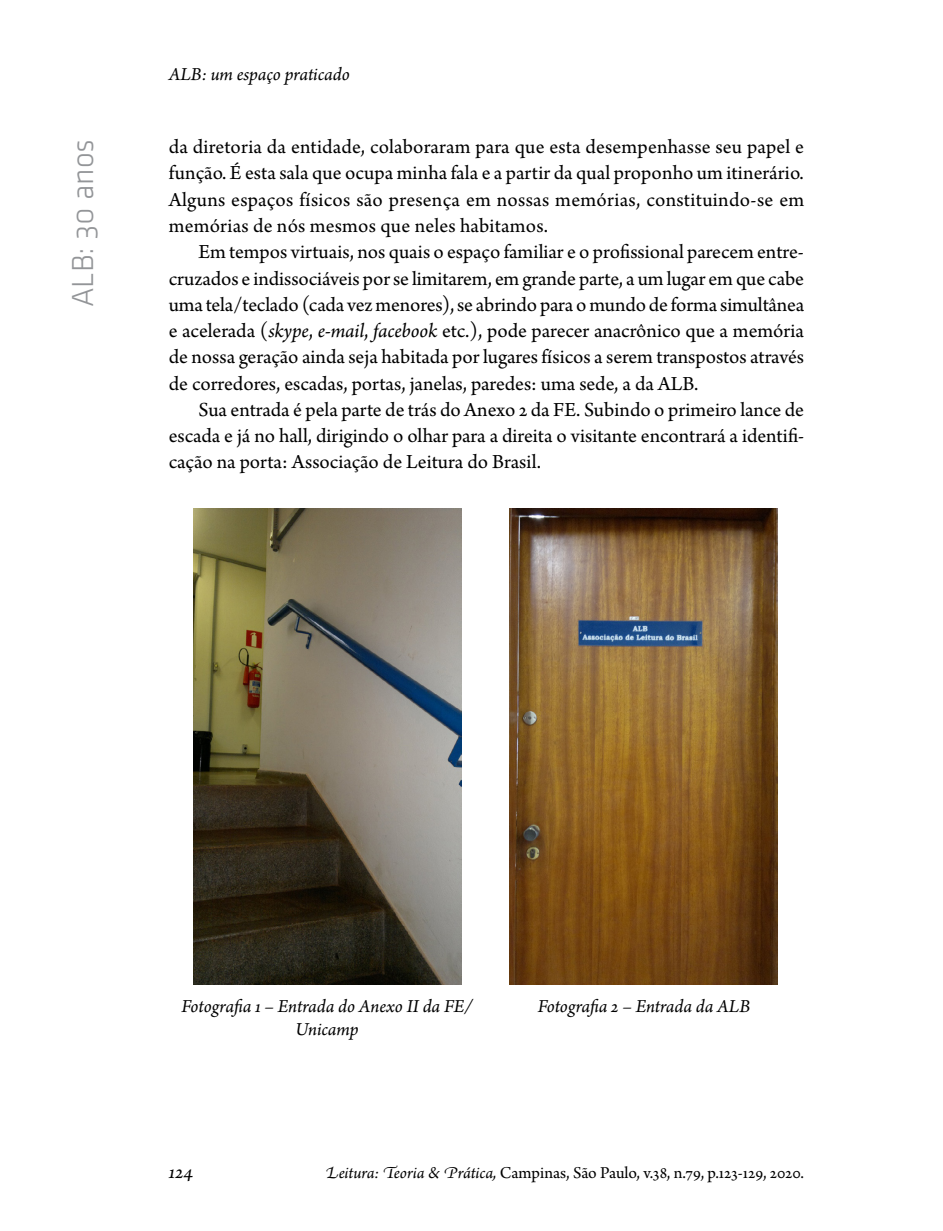
<style>
.page{position:relative;width:943px;height:1231px;background:#fff}
.page>*{position:absolute;margin:0;border:0;box-sizing:border-box;transform-origin:0 0}
.t1{font:300 31.5px "Klavika";color:#939598}
.t2{font:21px/26.2px "Arno Pro";letter-spacing:.005em;color:#000;text-align:justify}
.t3{font:italic 21px "Arno Pro";color:#000}
.t4{font:italic 19.25px/22.8px "Arno Pro";letter-spacing:-.005em;color:#000;text-align:center}
.t5{font:17.5px "Arno Pro";letter-spacing:-.005em;color:#000}
.s1{font-style:italic}
</style>
<div class="page">
<img style="left:193px;top:508px;width:268px;height:476px">
<img style="left:510px;top:508px;width:268px;height:476px">
<h1 class="t1" style="left:65px;top:307px;width:170px;rotate:-90deg">ALB: 30 anos</h1>
<p class="t4" style="left:169px;top:64px;width:182px">ALB: um espaço praticado</p>
<p class="t2" style="left:169px;top:135px;width:637px">da diretoria da entidade, colaboraram para que esta desempenhasse seu papel e função. É esta sala que ocupa minha fala e a partir da qual proponho um itinerário.<br>Alguns espaços físicos são presença em nossas memórias, constituindo-se em memórias de nós mesmos que neles habitamos.</p>
<p class="t2" style="left:169px;top:240px;width:637px;text-indent:30px">Em tempos virtuais, nos quais o espaço familiar e o profissional parecem entre&shy;cruzados e indissociáveis por se limitarem, em grande parte, a um lugar em que cabe uma tela/teclado (cada vez menores), se abrindo para o mundo de forma simultânea e acelerada (<span class="s1">skype</span>, <span class="s1">e-mail</span>, <span class="s1">facebook</span> etc.), pode parecer anacrônico que a memória de nossa geração ainda seja habitada por lugares físicos a serem transpostos através de corredores, escadas, portas, janelas, paredes: uma sede, a da ALB.</p>
<p class="t2" style="left:169px;top:397px;width:636px;text-indent:30px">Sua entrada é pela parte de trás do Anexo 2 da FE. Subindo o primeiro lance de escada e já no hall, dirigindo o olhar para a direita o visitante encontrará a identifi&shy;cação na porta: Associação de Leitura do Brasil.</p>
<p class="t4" style="left:181px;top:995px;width:293px">Fotografia 1 – Entrada do Anexo II da FE/<br>Unicamp</p>
<p class="t4" style="left:537px;top:995px;width:214px">Fotografia 2 – Entrada da ALB</p>
<p class="t3" style="left:169px;top:1159px;width:26px">124</p>
<p class="t5" style="left:325px;top:1163px;width:480px"><span class="s1">Leitura: Teoria &amp; Prática,</span> Campinas, São Paulo, v.38, n.79, p.123-129, 2020.</p>
</div>
